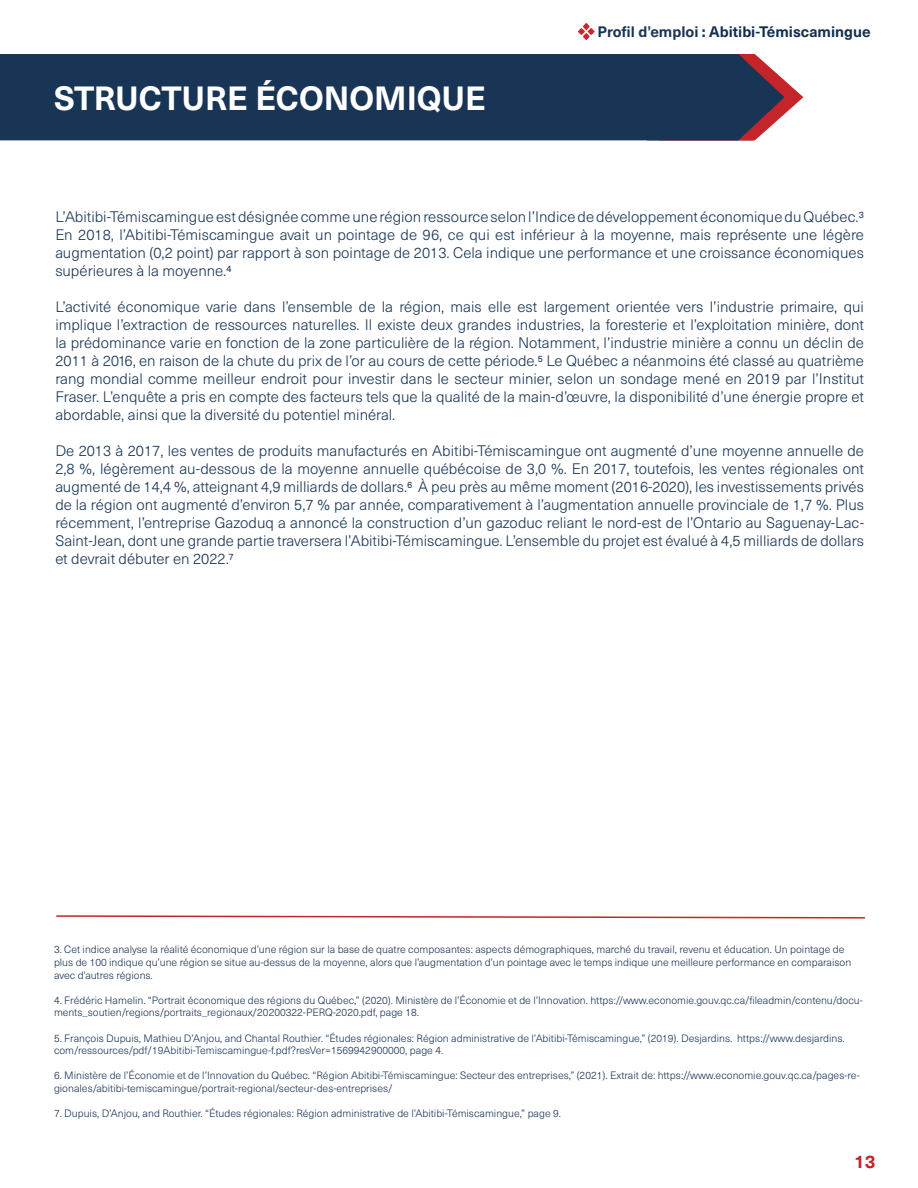
<style>
.page{position:relative;width:918px;height:1188px;background:#fff}
.page>*{position:absolute;margin:0;border:0;box-sizing:border-box;transform-origin:0 0}
.t1{font:700 33px "Neue Haas Unica W1 G";color:#fff}
.t2{font:700 18px "Neue Haas Unica W1 G";color:#c4242a}
.t3{font:300 15px/18px "Neue Haas Unica W1 G";color:#193555;text-align:justify}
.t4{font:700 15px "Neue Haas Unica W1 G";color:#122e4f}
.t5{font:300 10.5px/12.6px "Neue Haas Unica W1 G";color:#193555}
.s1{color:#193555}
.s2{color:#fff}
</style>
<div class="page">
<div style="left:0;top:54px;width:754px;height:86px;background:#193555"></div>
<svg style="left:600px;top:54px;width:204px;height:87px"></svg>
<svg style="left:578px;top:23px;width:17px;height:17px"></svg>
<svg style="left:56px;top:915px;width:809px;height:4px"></svg>
<p class="t1" style="left:54px;top:73px;width:434px">STRUCTURE ÉCONOMIQUE</p>
<p class="t4" style="left:598px;top:21px;width:322px"><span class="s1">Profil d’emploi :</span> Abitibi-Témiscamingue<span class="s2">ère-Ap</span></p>
<p class="t3" style="left:55px;top:207px;width:810px">L’Abitibi-Témiscamingue est désignée comme une région ressource selon l’Indice de développement économique du Québec.3<br>En 2018, l’Abitibi-Témiscamingue avait un pointage de 96, ce qui est inférieur à la moyenne, mais représente une légère augmentation (0,2 point) par rapport à son pointage de 2013. Cela indique une performance et une croissance économiques supérieures à la moyenne.4</p>
<p class="t3" style="left:55px;top:297px;width:810px">L’activité économique varie dans l’ensemble de la région, mais elle est largement orientée vers l’industrie primaire, qui implique l’extraction de ressources naturelles. Il existe deux grandes industries, la foresterie et l’exploitation minière, dont la prédominance varie en fonction de la zone particulière de la région. Notamment, l’industrie minière a connu un déclin de 2011 à 2016, en raison de la chute du prix de l’or au cours de cette période.5 Le Québec a néanmoins été classé au quatrième rang mondial comme meilleur endroit pour investir dans le secteur minier, selon un sondage mené en 2019 par l’Institut Fraser. L’enquête a pris en compte des facteurs tels que la qualité de la main-d’œuvre, la disponibilité d’une énergie propre et abordable, ainsi que la diversité du potentiel minéral.</p>
<p class="t3" style="left:55px;top:441px;width:810px">De 2013 à 2017, les ventes de produits manufacturés en Abitibi-Témiscamingue ont augmenté d’une moyenne annuelle de 2,8 %, légèrement au-dessous de la moyenne annuelle québécoise de 3,0 %. En 2017, toutefois, les ventes régionales ont augmenté de 14,4 %, atteignant 4,9 milliards de dollars.6 À peu près au même moment (2016-2020), les investissements privés de la région ont augmenté d’environ 5,7 % par année, comparativement à l’augmentation annuelle provinciale de 1,7 %. Plus récemment, l’entreprise Gazoduq a annoncé la construction d’un gazoduc reliant le nord-est de l’Ontario au Saguenay-Lac-Saint-Jean, dont une grande partie traversera l’Abitibi-Témiscamingue. L’ensemble du projet est évalué à 4,5 milliards de dollars et devrait débuter en 2022.7</p>
<p class="t5" style="left:54px;top:943px;width:799px">3. Cet indice analyse la réalité économique d’une région sur la base de quatre composantes: aspects démographiques, marché du travail, revenu et éducation. Un pointage de plus de 100 indique qu’une région se situe au-dessus de la moyenne, alors que l’augmentation d’un pointage avec le temps indique une meilleure performance en comparaison avec d’autres régions.</p>
<p class="t5" style="left:54px;top:993px;width:810px">4. Frédéric Hamelin. “Portrait économique des régions du Québec,” (2020). Ministère de l’Économie et de l’Innovation. https://www.economie.gouv.qc.ca/fileadmin/contenu/docu&shy;ments_soutien/regions/portraits_regionaux/20200322-PERQ-2020.pdf, page 18.</p>
<p class="t5" style="left:54px;top:1031px;width:792px">5. François Dupuis, Mathieu D’Anjou, and Chantal Routhier. “Études régionales: Région administrative de l’Abitibi-Témiscamingue,” (2019). Desjardins. https://www.desjardins. com/ressources/pdf/19Abitibi-Temiscamingue-f.pdf?resVer=1569942900000, page 4.</p>
<p class="t5" style="left:54px;top:1069px;width:807px">6. Ministère de l’Économie et de l’Innovation du Québec. “Région Abitibi-Témiscamingue: Secteur des entreprises,” (2021). Extrait de: https://www.economie.gouv.qc.ca/pages-re&shy;gionales/abitibi-temiscamingue/portrait-regional/secteur-des-entreprises/</p>
<p class="t5" style="left:54px;top:1107px;width:509px">7. Dupuis, D’Anjou, and Routhier. “Études régionales: Région administrative de l’Abitibi-Témiscamingue,” page 9.</p>
<p class="t2" style="left:854px;top:1148px;width:23px">13</p>
</div>
